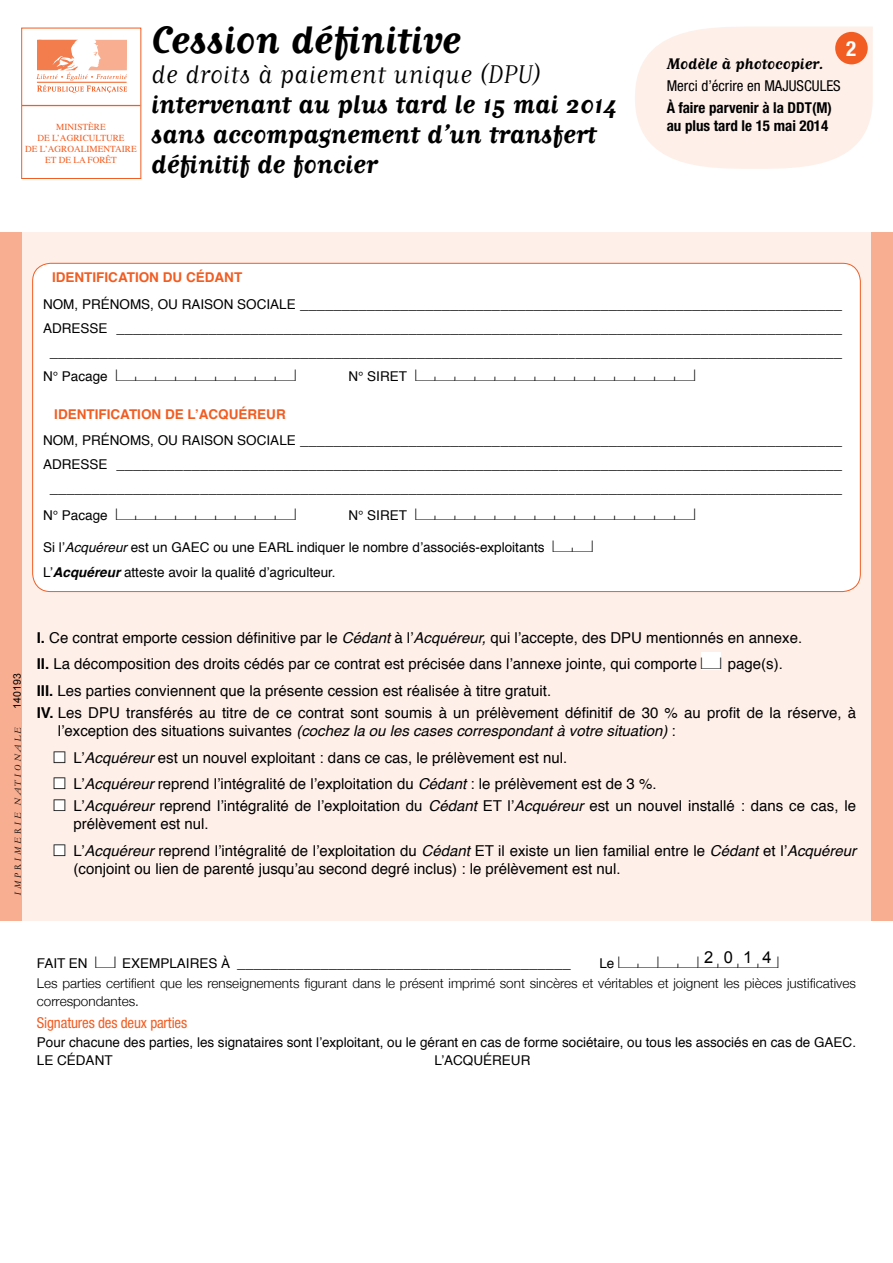
<style>
.page{position:relative;width:893px;height:1263px;background:#fff}
.page>*{position:absolute;margin:0;border:0;box-sizing:border-box;transform-origin:0 0}
.t1{font:700 45px "Matrix Script";color:#000}
.t2{font:700 30px/30px "Matrix Script";color:#000}
.t3{font:30px "Matrix Script";color:#000}
.t4{font:700 condensed 21px "Helvetica Neue";color:#fff}
.t5{font:700 18px "Matrix Script";color:#000}
.t6{font:16.5px "Arial";color:#000}
.t7{font:15px/24px "Helvetica";color:#000}
.t8{font:15px "Casesaremplir";color:#000;scale:1.75 1}
.t9{font:700 condensed 15px/18px "Helvetica Neue";color:#000}
.t10{font:condensed 15px "Helvetica Neue";color:#000}
.t11{font:condensed 15px "Helvetica Neue";letter-spacing:-.01em;color:#f15d22}
.t12{font:13.5px/25px "Helvetica";color:#000}
.t13{font:300 13.5px/18px "Helvetica Neue";color:#000}
.t14{font:700 13.5px "Helvetica";color:#f15d22}
.t15{font:10.5px "Arial";color:#000}
.t16{font:9.3px/10.9px "Times";color:#f15d22;text-align:center}
.t17{font:9px "Ligne Graphique";color:#000}
.s1{font-size:13.5px}
.s2{font-family:"Helvetica";font-size:13.5px}
.s3{font-style:italic}
.s4{font-family:"Casesaremplir";font-size:15px}
.s5{font-weight:700;font-style:italic}
.s6{font-weight:700}
.s7{font-family:"Casesaremplir"}
</style>
<div class="page">
<div style="left:0;top:232px;width:893px;height:689px;background:#feefe9"></div>
<div style="left:0;top:232px;width:21px;height:689px;background:#f8ae91"></div>
<div style="left:872px;top:232px;width:21px;height:689px;background:#f8ae91"></div>
<div style="left:21px;top:105px;width:120px;height:74px;border:1px solid #f15d22"></div>
<svg style="left:36px;top:40px;width:91px;height:53px"></svg>
<hr style="left:21px;top:105px;width:119px;height:1px;background:#f15d22">
<svg style="left:635px;top:27px;width:238px;height:142px;background:#fef0eb"></svg>
<div style="left:33px;top:263px;width:827px;height:328px;background:#fff;border-radius:18px"></div>
<div style="left:702px;top:652px;width:19px;height:17px;background:#fff"></div>
<div style="left:54px;top:752px;width:11px;height:9px;background:#fff"></div>
<div style="left:54px;top:778px;width:11px;height:10px;background:#fff"></div>
<div style="left:54px;top:800px;width:11px;height:11px;background:#fff"></div>
<div style="left:54px;top:845px;width:11px;height:11px;background:#fff"></div>
<div style="left:835px;top:32px;width:33px;height:32px;background:#f15d22;border-radius:50%"></div>
<p class="t16" style="left:25px;top:120px;width:113px">MINISTÈRE<br>DE L’AGRICULTURE<br>DE L’AGROALIMENTAIRE<br>ET DE LA FORÊT</p>
<h1 class="t1" style="left:151px;top:17px;width:311px">Cession définitive</h1>
<h2 class="t3" style="left:151px;top:60px;width:391px">de droits à paiement unique (DPU)</h2>
<h2 class="t2" style="left:151px;top:88px;width:468px">intervenant au plus tard le 15 mai 2014 sans accompagnement d’un transfert définitif de foncier</h2>
<h3 class="t4" style="left:846px;top:35px;width:12px">2</h3>
<p class="t5" style="left:667px;top:54px;width:159px">Modèle à photocopier.</p>
<p class="t10" style="left:667px;top:77px;width:176px">Merci d’écrire en MAJUSCULES</p>
<p class="t9" style="left:667px;top:99px;width:167px">À faire parvenir à la DDT(M) au plus tard le 15 mai 2014</p>
<p class="t14" style="left:52px;top:267px;width:192px">IDENTIFICATION DU CÉDANT</p>
<p class="t7" style="left:43px;top:292px;width:801px;text-align:center"><span class="s1">NOM, PRÉNOMS, OU RAISON SOCIALE</span> _________________________________________________________________<br><span class="s1">ADRESSE</span> _______________________________________________________________________________________ _______________________________________________________________________________________________</p>
<p class="t8" style="left:43px;top:367px;width:146px"><span class="s2">N° Pacage</span> azzzzzzze</p>
<p class="t8" style="left:348px;top:367px;width:200px"><span class="s2">N° SIRET</span> azzzzzzzzzzzze</p>
<p class="t14" style="left:54px;top:403px;width:233px">IDENTIFICATION DE L’ACQUÉREUR</p>
<p class="t7" style="left:43px;top:428px;width:801px;text-align:center"><span class="s1">NOM, PRÉNOMS, OU RAISON SOCIALE</span> _________________________________________________________________<br><span class="s1">ADRESSE</span> _______________________________________________________________________________________ _______________________________________________________________________________________________</p>
<p class="t8" style="left:43px;top:506px;width:146px"><span class="s2">N° Pacage</span> azzzzzzze</p>
<p class="t8" style="left:348px;top:506px;width:200px"><span class="s2">N° SIRET</span> azzzzzzzzzzzze</p>
<p class="t12" style="left:43px;top:535px;width:551px">Si l’<span class="s3">Acquéreur</span> est un GAEC ou une EARL indiquer le nombre d’associés-exploitants <span class="s4">ae<br></span>L’<span class="s5">Acquéreur</span> atteste avoir la qualité d’agriculteur.</p>
<p class="t15" style="left:10px;top:708px;width:37px;rotate:-90deg">140193</p>
<p class="t17" style="left:13px;top:896px;width:171px;rotate:-90deg">IMPRIMERIE NATIONALE</p>
<p class="t7" style="left:37px;top:625px;width:767px;line-height:26.5px"><span class="s6">I.</span> Ce contrat emporte cession définitive par le <span class="s3">Cédant</span> à l’<span class="s3">Acquéreur,</span> qui l’accepte, des DPU mentionnés en annexe.<br><span class="s6">II.</span> La décomposition des droits cédés par ce contrat est précisée dans l’annexe jointe, qui comporte <span class="s7">f</span> page(s).<br><span class="s6">III.</span> Les parties conviennent que la présente cession est réalisée à titre gratuit.</p>
<p class="t7" style="left:58px;top:704px;width:800px;line-height:18px;text-indent:-21px"><span class="s6">IV.</span> Les DPU transférés au titre de ce contrat sont soumis à un prélèvement définitif de 30 % au profit de la réserve, à l’exception des situations suivantes <span class="s3">(cochez la ou les cases correspondant à votre situation)</span> :</p>
<p class="t7" style="left:54px;top:744px;width:604px;line-height:26.5px"><span class="s7">O</span> L’<span class="s3">Acquéreur</span> est un nouvel exploitant : dans ce cas, le prélèvement est nul.<br><span class="s7">O</span> L’<span class="s3">Acquéreur</span> reprend l’intégralité de l’exploitation du <span class="s3">Cédant</span> : le prélèvement est de 3 %.</p>
<p class="t7" style="left:74px;top:797px;width:784px;line-height:18px;text-indent:-20px"><span class="s7">O</span> L’<span class="s3">Acquéreur</span> reprend l’intégralité de l’exploitation du <span class="s3">Cédant</span> ET l’<span class="s3">Acquéreur</span> est un nouvel installé : dans ce cas, le prélèvement est nul.</p>
<p class="t7" style="left:74px;top:842px;width:784px;line-height:18px;text-indent:-20px"><span class="s7">O</span> L’<span class="s3">Acquéreur</span> reprend l’intégralité de l’exploitation du <span class="s3">Cédant</span> ET il existe un lien familial entre le <span class="s3">Cédant</span> et l’<span class="s3">Acquéreur </span>(conjoint ou lien de parenté jusqu’au second degré inclus) : le prélèvement est nul.</p>
<p class="t6" style="left:704px;top:946px;width:69px">2014</p>
<p class="t7" style="left:37px;top:951px;width:535px"><span class="s1">FAIT EN</span> <span class="s7">f</span> <span class="s1">EXEMPLAIRES À</span> ________________________________________</p>
<p class="t8" style="left:599px;top:953px;width:104px"><span class="s2">Le</span> aezezzze</p>
<p class="t13" style="left:37px;top:973px;width:821px">Les parties certifient que les renseignements figurant dans le présent imprimé sont sincères et véritables et joignent les pièces justificatives correspondantes.</p>
<p class="t11" style="left:37px;top:1014px;width:152px">Signatures des deux parties</p>
<p class="t12" style="left:37px;top:1033px;width:821px;line-height:18.3px">Pour chacune des parties, les signataires sont l’exploitant, ou le gérant en cas de forme sociétaire, ou tous les associés en cas de GAEC.<br>LE CÉDANT</p>
<p class="t12" style="left:434px;top:1048px;width:98px">L’ACQUÉREUR</p>
</div>
